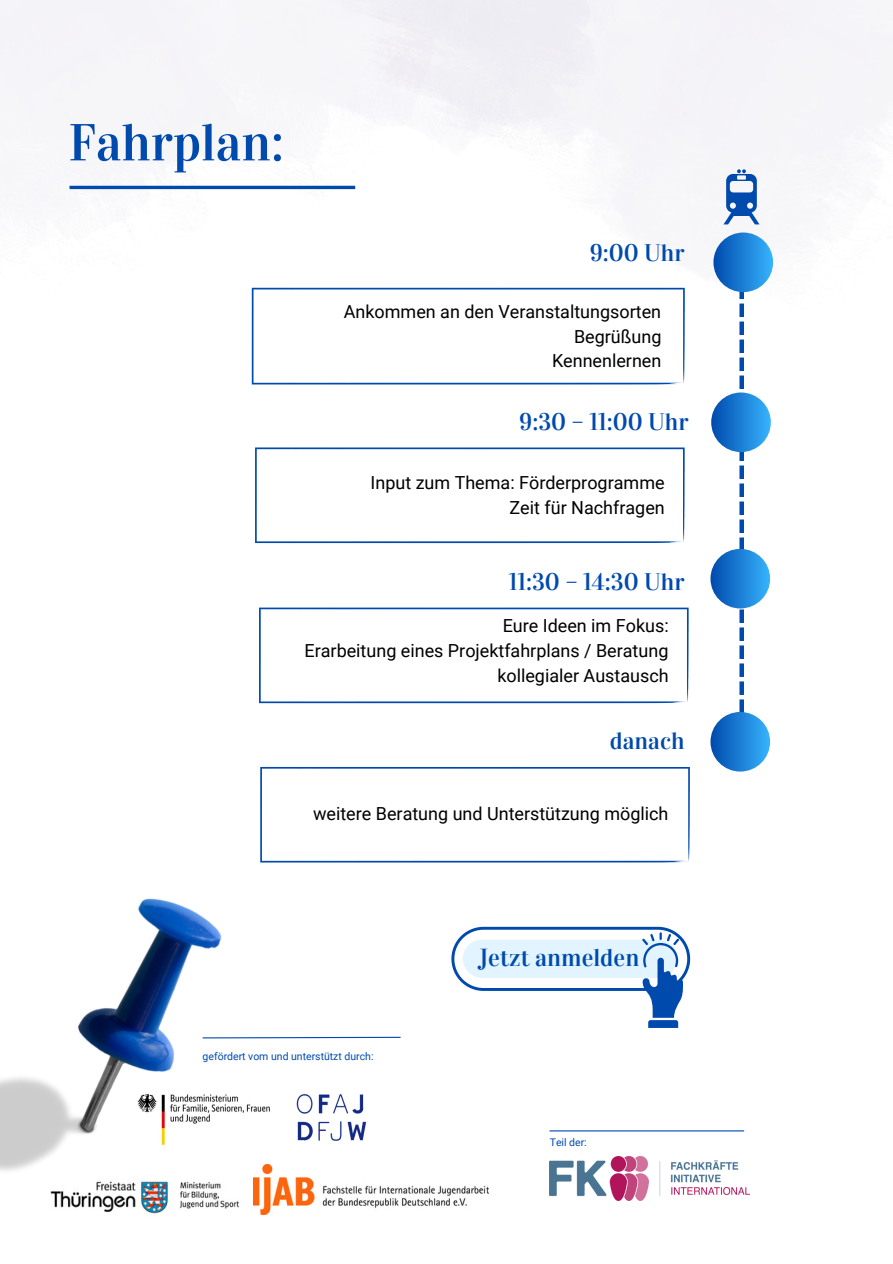
<style>
.page{position:relative;width:893px;height:1264px;background:#fff}
.page>*{position:absolute;margin:0;border:0;box-sizing:border-box;transform-origin:0 0}
.t1{font:52.05px "Vidaloka";color:#004aad}
.t2{font:24.6px "Vidaloka";color:#004aad}
.t3{font:24px "Vidaloka";color:#004aad}
.t4{font:18px/24.8px "Roboto";color:#000;text-align:right}
.t5{font:10.5px "Roboto";color:#004aad}
</style>
<div class="page">
<div style="left:739px;top:699px;width:5px;height:14px;background:#004aad"></div>
<div style="left:739px;top:681px;width:5px;height:14px;background:#004aad"></div>
<div style="left:739px;top:663px;width:5px;height:14px;background:#004aad"></div>
<div style="left:739px;top:645px;width:5px;height:14px;background:#004aad"></div>
<div style="left:739px;top:627px;width:5px;height:14px;background:#004aad"></div>
<div style="left:739px;top:609px;width:5px;height:14px;background:#004aad"></div>
<div style="left:739px;top:537px;width:5px;height:14px;background:#004aad"></div>
<div style="left:739px;top:519px;width:5px;height:14px;background:#004aad"></div>
<div style="left:739px;top:501px;width:5px;height:14px;background:#004aad"></div>
<div style="left:739px;top:483px;width:5px;height:14px;background:#004aad"></div>
<div style="left:739px;top:465px;width:5px;height:14px;background:#004aad"></div>
<img style="left:251px;top:0;width:641px;height:467px">
<img style="left:0;top:0;width:661px;height:315px">
<svg style="left:221px;top:1036px;width:180px;height:3px"></svg>
<svg style="left:252px;top:288px;width:432px;height:96px"></svg>
<svg style="left:255px;top:447px;width:429px;height:96px"></svg>
<svg style="left:259px;top:607px;width:429px;height:96px"></svg>
<svg style="left:260px;top:767px;width:429px;height:95px"></svg>
<svg style="left:451px;top:926px;width:239px;height:101px"></svg>
<img style="left:0;top:898px;width:221px;height:273px">
<div style="left:711px;top:392px;width:59px;height:60px;background:linear-gradient(to right,#084faf,#33b0fb);border-radius:50%"></div>
<div style="left:710px;top:549px;width:60px;height:59px;background:linear-gradient(to right,#064eae,#35b0fb);border-radius:50%"></div>
<div style="left:710px;top:712px;width:60px;height:59px;background:linear-gradient(to right,#064eae,#35b0fb);border-radius:50%"></div>
<svg style="left:713px;top:232px;width:60px;height:60px;background:#1f80d5"></svg>
<svg style="left:723px;top:169px;width:36px;height:55px"></svg>
<hr style="left:69px;top:186px;width:286px;height:3px;background:#004aad">
<hr style="left:549px;top:1130px;width:195px;height:1px;background:#004aad">
<img style="left:253px;top:1164px;width:235px;height:50px">
<img style="left:130px;top:1077px;width:140px;height:85px">
<img style="left:296px;top:1094px;width:71px;height:47px">
<img style="left:39px;top:1169px;width:201px;height:45px">
<img style="left:549px;top:1156px;width:201px;height:44px">
<h1 class="t1" style="left:68px;top:111px;width:217px">Fahrplan:</h1>
<h3 class="t3" style="left:589px;top:238px;width:96px">9:00 Uhr</h3>
<p class="t4" style="left:344px;top:299px;width:319px">Ankommen an den Veranstaltungsorten<br>Begrüßung<br>Kennenlernen</p>
<h3 class="t3" style="left:519px;top:407px;width:171px">9:30 – 11:00 Uhr</h3>
<p class="t4" style="left:370px;top:471px;width:296px">Input zum Thema: Förderprogramme<br>Zeit für Nachfragen</p>
<h3 class="t3" style="left:509px;top:567px;width:177px">11:30 – 14:30 Uhr</h3>
<p class="t4" style="left:304px;top:614px;width:365px">Eure Ideen im Fokus:<br>Erarbeitung eines Projektfahrplans / Beratung kollegialer Austausch</p>
<h3 class="t3" style="left:610px;top:726px;width:76px">danach</h3>
<p class="t4" style="left:313px;top:801px;width:357px">weitere Beratung und Unterstützung möglich</p>
<h2 class="t2" style="left:478px;top:943px;width:162px">Jetzt anmelden</h2>
<p class="t5" style="left:202px;top:1050px;width:172px">gefördert vom und unterstützt durch:</p>
<p class="t5" style="left:549px;top:1135px;width:39px">Teil der:</p>
</div>
